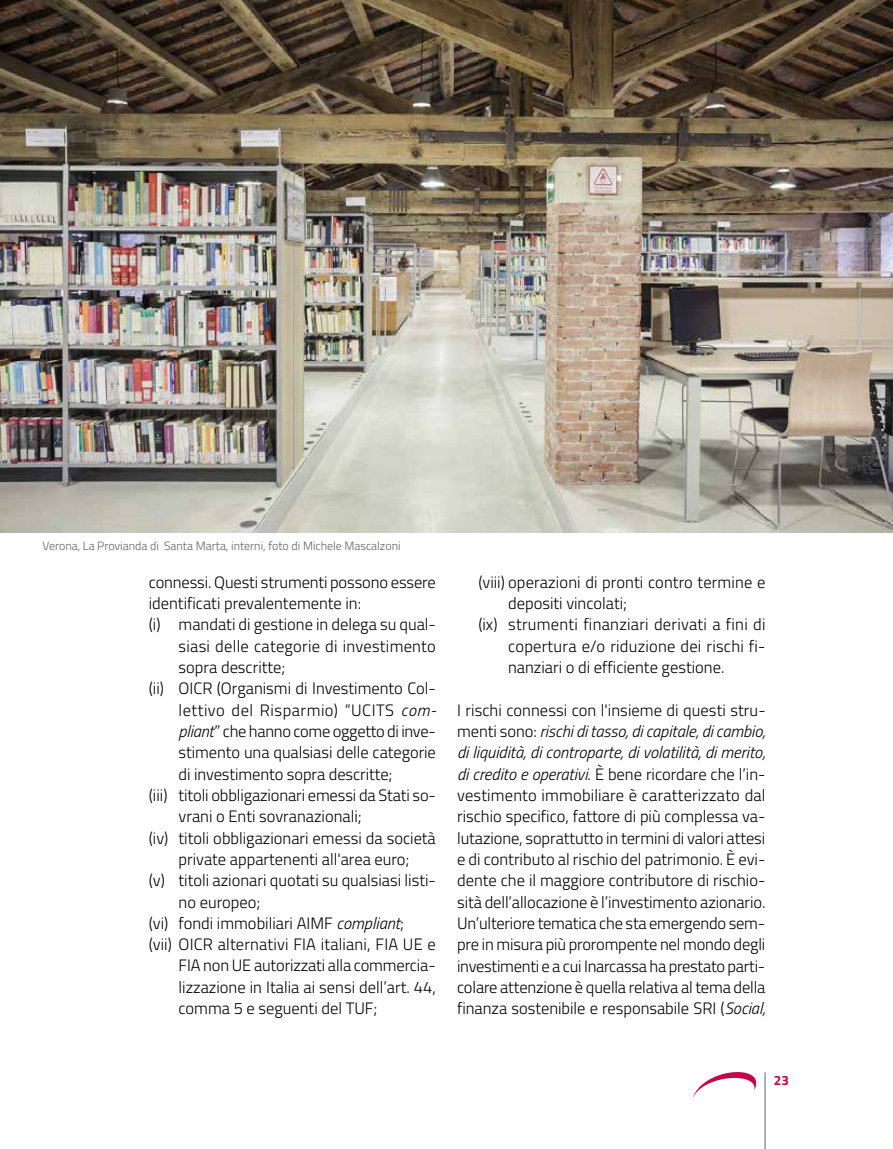
<style>
.page{position:relative;width:893px;height:1149px;background:#fff}
.page>*{position:absolute;margin:0;border:0;box-sizing:border-box;transform-origin:0 0}
.t1{font:300 16.5px/21.3px "Titillium";color:#000;text-align:justify}
.t2{font:300 16.5px "Titillium";letter-spacing:.03em;color:#000}
.t3{font:700 13.5px "Titillium";color:#c50348}
.t4{font:300 12px "Titillium";color:#606160}
.s1{font-style:italic}
</style>
<div class="page">
<img style="left:0;top:0;width:893px;height:532px">
<svg style="left:692px;top:1072px;width:65px;height:26px"></svg>
<hr style="left:765px;top:1071px;width:1px;height:77px;background:#606160">
<p class="t4" style="left:43px;top:537px;width:360px">Verona, La Provianda di Santa Marta, interni, foto di Michele Mascalzoni</p>
<p class="t1" style="left:149px;top:570px;width:288px">connessi. Questi strumenti possono essere</p>
<p class="t1" style="left:149px;top:591px;width:214px">identificati prevalentemente in:</p>
<p class="t1" style="left:149px;top:613px;width:289px">(i) mandati di gestione in delega su qual-</p>
<p class="t1" style="left:179px;top:634px;width:259px">siasi delle categorie di investimento</p>
<p class="t1" style="left:179px;top:655px;width:108px">sopra descritte;</p>
<p class="t1" style="left:149px;top:677px;width:289px">(ii) OICR (Organismi di Investimento Col-</p>
<p class="t2" style="left:179px;top:697px;width:259px">lettivo del Risparmio) “UCITS <span class="s1">com-</span></p>
<p class="t1" style="left:179px;top:719px;width:259px"><span class="s1">pliant</span>” che hanno come oggetto di inve-</p>
<p class="t1" style="left:179px;top:740px;width:259px">stimento una qualsiasi delle categorie</p>
<p class="t1" style="left:179px;top:762px;width:216px">di investimento sopra descritte;</p>
<p class="t1" style="left:149px;top:783px;width:289px">(iii) titoli obbligazionari emessi da Stati so-</p>
<p class="t1" style="left:179px;top:804px;width:185px">vrani o Enti sovranazionali;</p>
<p class="t1" style="left:149px;top:826px;width:289px">(iv) titoli obbligazionari emessi da società</p>
<p class="t1" style="left:179px;top:847px;width:232px">private appartenenti all'area euro;</p>
<p class="t1" style="left:149px;top:868px;width:289px">(v) titoli azionari quotati su qualsiasi listi-</p>
<p class="t1" style="left:179px;top:890px;width:83px">no europeo;</p>
<p class="t1" style="left:149px;top:911px;width:257px">(vi) fondi immobiliari AIMF <span class="s1">compliant</span>;</p>
<p class="t1" style="left:149px;top:932px;width:289px">(vii) OICR alternativi FIA italiani, FIA UE e</p>
<p class="t1" style="left:179px;top:953px;width:259px">FIA non UE autorizzati alla commercia-</p>
<p class="t1" style="left:179px;top:975px;width:259px">lizzazione in Italia ai sensi dell’art. 44,</p>
<p class="t1" style="left:179px;top:996px;width:200px">comma 5 e seguenti del TUF;</p>
<p class="t1" style="left:478px;top:570px;width:288px">(viii) operazioni di pronti contro termine e</p>
<p class="t1" style="left:508px;top:591px;width:121px">depositi vincolati;</p>
<p class="t1" style="left:478px;top:613px;width:289px">(ix) strumenti finanziari derivati a fini di</p>
<p class="t1" style="left:508px;top:634px;width:259px">copertura e/o riduzione dei rischi fi-</p>
<p class="t1" style="left:508px;top:655px;width:218px">nanziari o di efficiente gestione.</p>
<p class="t1" style="left:457px;top:698px;width:310px">I rischi connessi con l'insieme di questi stru&shy;menti sono: <span class="s1">rischi di tasso, di capitale, di cambio, di liquidità, di controparte, di volatilità, di merito, di credito e operativi</span>. È bene ricordare che l’in&shy;vestimento immobiliare è caratterizzato dal rischio specifico, fattore di più complessa va&shy;lutazione, soprattutto in termini di valori attesi e di contributo al rischio del patrimonio. È evi&shy;dente che il maggiore contributore di rischio&shy;sità dell’allocazione è l’investimento azionario.<br>Un’ulteriore tematica che sta emergendo sem&shy;pre in misura più prorompente nel mondo degli investimenti e a cui Inarcassa ha prestato parti&shy;colare attenzione è quella relativa al tema della finanza sostenibile e responsabile SRI (<span class="s1">Social,</span></p>
<p class="t3" style="left:774px;top:1069px;width:17px">23</p>
</div>
